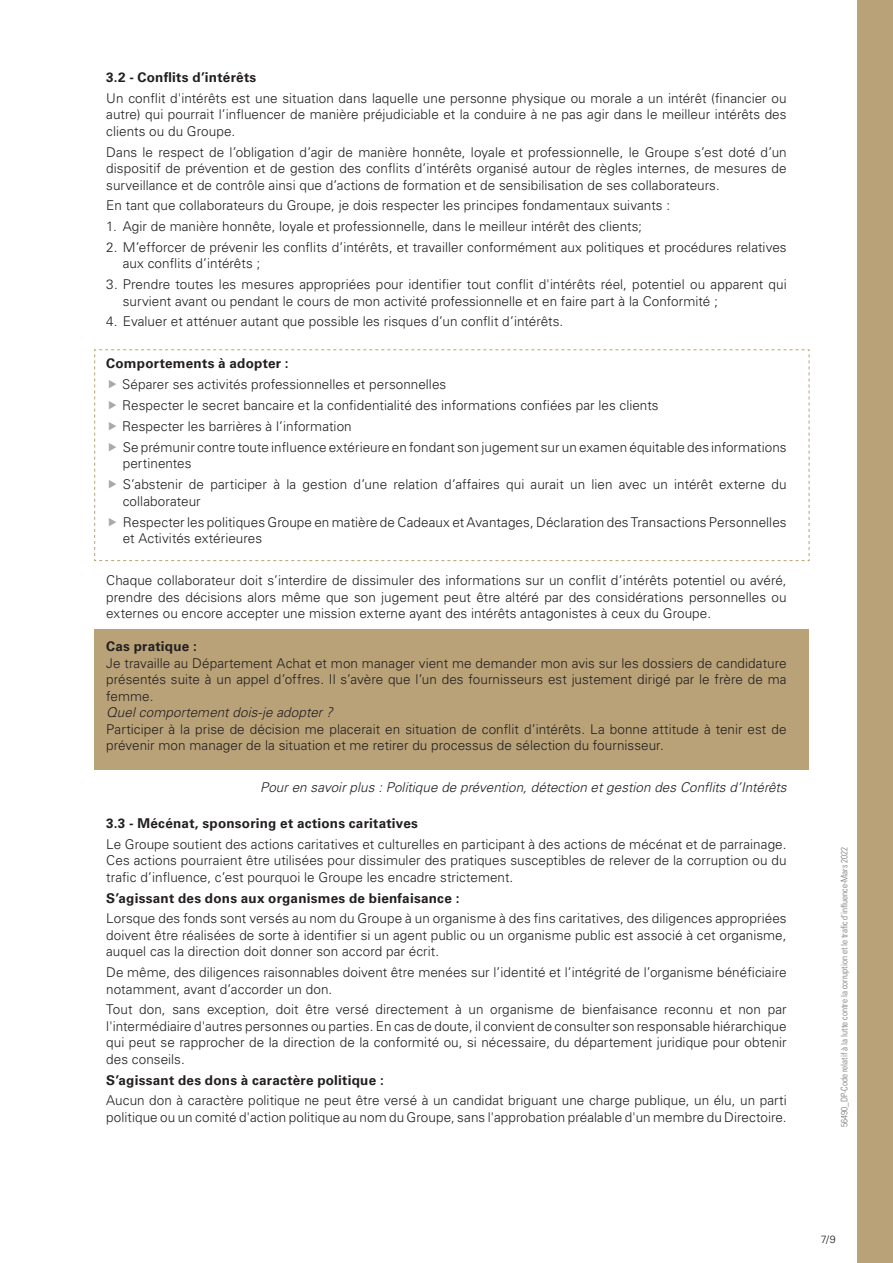
<style>
.page{position:relative;width:893px;height:1263px;background:#fff}
.page>*{position:absolute;margin:0;border:0;box-sizing:border-box;transform-origin:0 0}
.t1{font:300 13.5px/16.5px "Univers LT Std";letter-spacing:.005em;color:#231f20}
.t2{font:700 13.5px "Univers LT Std";letter-spacing:.02em;color:#231f20}
.t3{font:italic 300 13.5px "Univers LT Std";letter-spacing:.005em;color:#231f20}
.t4{font:300 10.5px "Univers LT Std";color:#231f20}
.t5{font:300 condensed 9px "Univers LT Std";color:#717275}
</style>
<div class="page">
<div style="left:94px;top:629px;width:715px;height:141px;background:#b9a278"></div>
<div style="left:858px;top:0;width:35px;height:1263px;background:#b9a278"></div>
<svg style="left:94px;top:349px;width:716px;height:212px"></svg>
<p class="t2" style="left:106px;top:69px;width:152px">3.2 - Conflits d’intérêts</p>
<p class="t1" style="left:106px;top:90px;width:682px;text-align:justify">Un conflit d'intérêts est une situation dans laquelle une personne physique ou morale a un intérêt (financier ou autre) qui pourrait l’influencer de manière préjudiciable et la conduire à ne pas agir dans le meilleur intérêts des clients ou du Groupe.</p>
<p class="t1" style="left:106px;top:144px;width:682px;text-align:justify">Dans le respect de l’obligation d’agir de manière honnête, loyale et professionnelle, le Groupe s’est doté d’un dispositif de prévention et de gestion des conflits d’intérêts organisé autour de règles internes, de mesures de surveillance et de contrôle ainsi que d’actions de formation et de sensibilisation de ses collaborateurs.</p>
<p class="t1" style="left:106px;top:197px;width:565px">En tant que collaborateurs du Groupe, je dois respecter les principes fondamentaux suivants :</p>
<p class="t1" style="left:106px;top:218px;width:537px">1. Agir de manière honnête, loyale et professionnelle, dans le meilleur intérêt des clients;</p>
<p class="t1" style="left:123px;top:239px;width:665px;text-indent:-16px">2. M’efforcer de prévenir les conflits d’intérêts, et travailler conformément aux politiques et procédures relatives aux conflits d’intérêts ;</p>
<p class="t1" style="left:123px;top:276px;width:665px;text-indent:-16px">3. Prendre toutes les mesures appropriées pour identifier tout conflit d'intérêts réel, potentiel ou apparent qui survient avant ou pendant le cours de mon activité professionnelle et en faire part à la Conformité ;</p>
<p class="t1" style="left:106px;top:313px;width:458px">4. Evaluer et atténuer autant que possible les risques d’un conflit d’intérêts.</p>
<p class="t2" style="left:106px;top:355px;width:184px">Comportements à adopter :</p>
<p class="t1" style="left:122px;top:374px;width:666px;line-height:21px">Séparer ses activités professionnelles et personnelles<br>Respecter le secret bancaire et la confidentialité des informations confiées par les clients<br>Respecter les barrières à l’information<br>Se prémunir contre toute influence extérieure en fondant son jugement sur un examen équitable des informations</p>
<p class="t1" style="left:123px;top:453px;width:665px;line-height:21px">pertinentes<br>S’abstenir de participer à la gestion d’une relation d’affaires qui aurait un lien avec un intérêt externe du</p>
<p class="t1" style="left:123px;top:491px;width:665px;line-height:21px">collaborateur<br>Respecter les politiques Groupe en matière de Cadeaux et Avantages, Déclaration des Transactions Personnelles</p>
<p class="t1" style="left:123px;top:530px;width:141px">et Activités extérieures</p>
<p class="t1" style="left:106px;top:572px;width:682px;text-align:justify">Chaque collaborateur doit s’interdire de dissimuler des informations sur un conflit d’intérêts potentiel ou avéré, prendre des décisions alors même que son jugement peut être altéré par des considérations personnelles ou externes ou encore accepter une mission externe ayant des intérêts antagonistes à ceux du Groupe.</p>
<p class="t2" style="left:106px;top:639px;width:92px">Cas pratique :</p>
<p class="t1" style="left:106px;top:655px;width:682px;text-align:justify">Je travaille au Département Achat et mon manager vient me demander mon avis sur les dossiers de candidature présentés suite à un appel d’offres. Il s’avère que l’un des fournisseurs est justement dirigé par le frère de ma femme.</p>
<p class="t3" style="left:106px;top:704px;width:228px">Quel comportement dois-je adopter ?</p>
<p class="t1" style="left:106px;top:721px;width:682px">Participer à la prise de décision me placerait en situation de conflit d’intérêts. La bonne attitude à tenir est de prévenir mon manager de la situation et me retirer du processus de sélection du fournisseur.</p>
<p class="t3" style="left:260px;top:779px;width:528px">Pour en savoir plus : Politique de prévention, détection et gestion des Conflits d’Intérêts</p>
<p class="t2" style="left:106px;top:815px;width:313px">3.3 - Mécénat, sponsoring et actions caritatives</p>
<p class="t1" style="left:106px;top:836px;width:682px;text-align:justify">Le Groupe soutient des actions caritatives et culturelles en participant à des actions de mécénat et de parrainage.<br>Ces actions pourraient être utilisées pour dissimuler des pratiques susceptibles de relever de la corruption ou du trafic d’influence, c’est pourquoi le Groupe les encadre strictement.</p>
<p class="t2" style="left:106px;top:890px;width:355px">S’agissant des dons aux organismes de bienfaisance :</p>
<p class="t1" style="left:106px;top:910px;width:682px;text-align:justify">Lorsque des fonds sont versés au nom du Groupe à un organisme à des fins caritatives, des diligences appropriées doivent être réalisées de sorte à identifier si un agent public ou un organisme public est associé à cet organisme, auquel cas la direction doit donner son accord par écrit.</p>
<p class="t1" style="left:106px;top:964px;width:682px">De même, des diligences raisonnables doivent être menées sur l’identité et l’intégrité de l’organisme bénéficiaire notamment, avant d’accorder un don.</p>
<p class="t1" style="left:106px;top:1001px;width:682px;text-align:justify">Tout don, sans exception, doit être versé directement à un organisme de bienfaisance reconnu et non par l'intermédiaire d'autres personnes ou parties. En cas de doute, il convient de consulter son responsable hiérarchique qui peut se rapprocher de la direction de la conformité ou, si nécessaire, du département juridique pour obtenir des conseils.</p>
<p class="t2" style="left:106px;top:1072px;width:279px">S’agissant des dons à caractère politique :</p>
<p class="t1" style="left:106px;top:1092px;width:682px">Aucun don à caractère politique ne peut être versé à un candidat briguant une charge publique, un élu, un parti politique ou un comité d'action politique au nom du Groupe, sans l'approbation préalable d'un membre du Directoire.</p>
<p class="t5" style="left:839px;top:1127px;width:282px;rotate:-90deg">56490_DP-Code relatif à la lutte contre la corruption et le trafic d'influence-Mars 2022</p>
<p class="t4" style="left:821px;top:1233px;width:16px">7/9</p>
</div>
